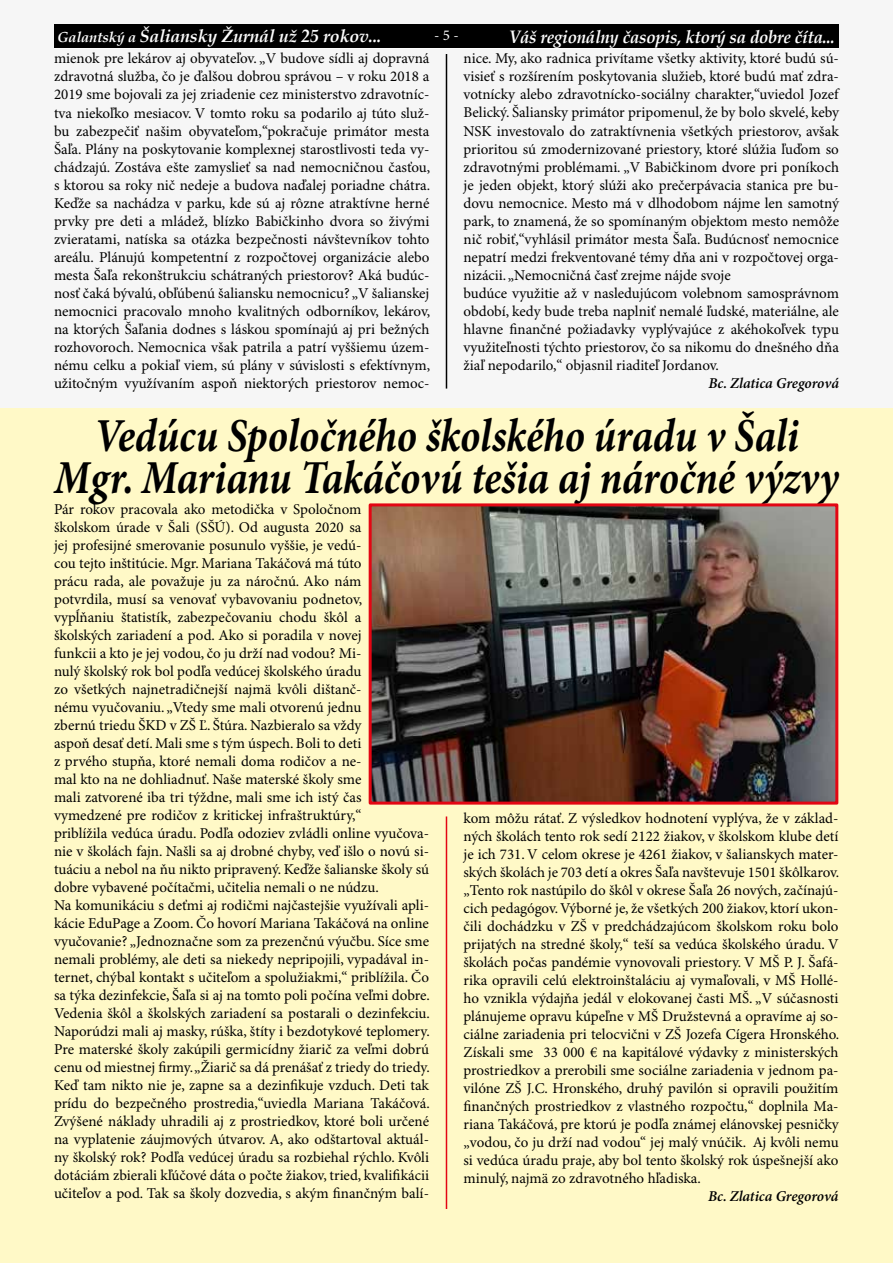
<style>
.page{position:relative;width:893px;height:1263px;background:#fff}
.page>*{position:absolute;margin:0;border:0;box-sizing:border-box;transform-origin:0 0}
.t1{font:italic 700 47.25px/42px "Minion Pro";letter-spacing:-.005em;color:#000;text-align:center;scale:.87 1}
.t2{font:italic 700 18px "Book Antiqua";letter-spacing:-.01em;color:#fff;scale:.93 1}
.t3{font:italic 700 17.7px "Book Antiqua";letter-spacing:-.01em;color:#fff}
.t4{font:15px/18px "Minion Pro";color:#000;text-align:justify}
.t5{font:italic 600 15px "Minion Pro";letter-spacing:-.005em;color:#000}
.t6{font:15px "Minion Pro";color:#fff}
.s1{font-size:14.55px}
</style>
<div class="page">
<div style="left:0;top:0;width:893px;height:408px;background:#f6f6f6"></div>
<div style="left:0;top:408px;width:893px;height:855px;background:#fff9c7"></div>
<hr style="left:446px;top:816px;width:1px;height:393px;background:#e30613">
<hr style="left:446px;top:54px;width:1px;height:335px;background:#000">
<img style="left:373px;top:507px;width:461px;height:294px">
<div style="left:369px;top:503px;width:469px;height:302px;border:3px solid #e30613"></div>
<hr style="left:54px;top:47px;width:785px;height:2px;background:#fff">
<div style="left:54px;top:24px;width:785px;height:24px;background:#000"></div>
<p class="t3" style="left:57px;top:24px;width:326px"><span class="s1">Galantský a</span> Šaliansky Žurnál už 25 rokov...</p>
<p class="t6" style="left:434px;top:26px;width:26px">- 5 -</p>
<p class="t2" style="left:509px;top:24px;width:352px">Váš regionálny časopis, ktorý sa dobre číta...</p>
<p class="t4" style="left:54px;top:50px;width:378px">mienok pre lekárov aj obyvateľov. „V budove sídli aj dopravná zdravotná služba, čo je ďalšou dobrou správou – v roku 2018 a 2019 sme bojovali za jej zriadenie cez ministerstvo zdravotníc&shy;tva niekoľko mesiacov. V tomto roku sa podarilo aj túto služ&shy;bu zabezpečiť našim obyvateľom,“pokračuje primátor mesta Šaľa. Plány na poskytovanie komplexnej starostlivosti teda vy&shy;chádzajú. Zostáva ešte zamyslieť sa nad nemocničnou časťou, s ktorou sa roky nič nedeje a budova naďalej poriadne chátra.<br>Keďže sa nachádza v parku, kde sú aj rôzne atraktívne herné prvky pre deti a mládež, blízko Babičkinho dvora so živými zvieratami, natíska sa otázka bezpečnosti návštevníkov tohto areálu. Plánujú kompetentní z rozpočtovej organizácie alebo mesta Šaľa rekonštrukciu schátraných priestorov? Aká budúc&shy;nosť čaká bývalú, obľúbenú šaliansku nemocnicu? „V šalianskej nemocnici pracovalo mnoho kvalitných odborníkov, lekárov, na ktorých Šaľania dodnes s láskou spomínajú aj pri bežných rozhovoroch. Nemocnica však patrila a patrí vyššiemu územ&shy;nému celku a pokiaľ viem, sú plány v súvislosti s efektívnym, užitočným využívaním aspoň niektorých priestorov nemoc-</p>
<p class="t4" style="left:463px;top:50px;width:377px;text-align:left">nice. My, ako radnica privítame všetky aktivity, ktoré budú sú&shy;visieť s rozšírením poskytovania služieb, ktoré budú mať zdra&shy;votnícky alebo zdravotnícko-sociálny charakter,“uviedol Jozef Belický. Šaliansky primátor pripomenul, že by bolo skvelé, keby NSK investovalo do zatraktívnenia všetkých priestorov, avšak prioritou sú zmodernizované priestory, ktoré slúžia ľuďom so zdravotnými problémami. „V Babičkinom dvore pri poníkoch je jeden objekt, ktorý slúži ako prečerpávacia stanica pre bu&shy;dovu nemocnice. Mesto má v dlhodobom nájme len samotný park, to znamená, že so spomínaným objektom mesto nemôže nič robiť,“vyhlásil primátor mesta Šaľa. Budúcnosť nemocnice nepatrí medzi frekventované témy dňa ani v rozpočtovej orga&shy;nizácii. „Nemocničná časť zrejme nájde svoje<br>budúce využitie až v nasledujúcom volebnom samosprávnom období, kedy bude treba naplniť nemalé ľudské, materiálne, ale hlavne finančné požiadavky vyplývajúce z akéhokoľvek typu využiteľnosti týchto priestorov, čo sa nikomu do dnešného dňa žiaľ nepodarilo,“ objasnil riaditeľ Jordanov.</p>
<p class="t5" style="left:708px;top:374px;width:132px">Bc. Zlatica Gregorová</p>
<h1 class="t1" style="left:54px;top:417px;width:903px">Vedúcu Spoločného školského úradu v Šali<br>Mgr. Marianu Takáčovú tešia aj náročné výzvy</h1>
<p class="t4" style="left:54px;top:500px;width:377px;text-align:left">Pár rokov pracovala ako metodička v Spoločnom<br>školskom úrade v Šali (SŠÚ). Od augusta 2020 sa<br>jej profesijné smerovanie posunulo vyššie, je vedú-<br>cou tejto inštitúcie. Mgr. Mariana Takáčová má túto<br>prácu rada, ale považuje ju za náročnú. Ako nám<br>potvrdila, musí sa venovať vybavovaniu podnetov,<br>vypĺňaniu štatistík, zabezpečovaniu chodu škôl a<br>školských zariadení a pod. Ako si poradila v novej<br>funkcii a kto je jej vodou, čo ju drží nad vodou? Mi-<br>nulý školský rok bol podľa vedúcej školského úradu<br>zo všetkých najnetradičnejší najmä kvôli dištanč-<br>nému vyučovaniu. „Vtedy sme mali otvorenú jednu<br>zbernú triedu ŠKD v ZŠ Ľ. Štúra. Nazbieralo sa vždy<br>aspoň desať detí. Mali sme s tým úspech. Boli to deti<br>z prvého stupňa, ktoré nemali doma rodičov a ne-<br>mal kto na ne dohliadnuť. Naše materské školy sme<br>mali zatvorené iba tri týždne, mali sme ich istý čas vymedzené pre rodičov z kritickej infraštruktúry,“<br>priblížila vedúca úradu. Podľa odoziev zvládli online vyučova&shy;nie v školách fajn. Našli sa aj drobné chyby, veď išlo o novú si&shy;tuáciu a nebol na ňu nikto pripravený. Keďže šalianske školy sú dobre vybavené počítačmi, učitelia nemali o ne núdzu.<br>Na komunikáciu s deťmi aj rodičmi najčastejšie využívali apli&shy;kácie EduPage a Zoom. Čo hovorí Mariana Takáčová na online vyučovanie? „Jednoznačne som za prezenčnú výučbu. Síce sme nemali problémy, ale deti sa niekedy nepripojili, vypadával in&shy;ternet, chýbal kontakt s učiteľom a spolužiakmi,“ priblížila. Čo sa týka dezinfekcie, Šaľa si aj na tomto poli počína veľmi dobre.<br>Vedenia škôl a školských zariadení sa postarali o dezinfekciu.<br>Naporúdzi mali aj masky, rúška, štíty i bezdotykové teplomery.<br>Pre materské školy zakúpili germicídny žiarič za veľmi dobrú cenu od miestnej firmy. „Žiarič sa dá prenášať z triedy do triedy.<br>Keď tam nikto nie je, zapne sa a dezinfikuje vzduch. Deti tak prídu do bezpečného prostredia,“uviedla Mariana Takáčová.<br>Zvýšené náklady uhradili aj z prostriedkov, ktoré boli určené na vyplatenie záujmových útvarov. A, ako odštartoval aktuál&shy;ny školský rok? Podľa vedúcej úradu sa rozbiehal rýchlo. Kvôli dotáciám zbierali kľúčové dáta o počte žiakov, tried, kvalifikácii učiteľov a pod. Tak sa školy dozvedia, s akým finančným balí-</p>
<p class="t4" style="left:463px;top:809px;width:377px">kom môžu rátať. Z výsledkov hodnotení vyplýva, že v základ&shy;ných školách tento rok sedí 2122 žiakov, v školskom klube detí je ich 731. V celom okrese je 4261 žiakov, v šalianskych mater&shy;ských školách je 703 detí a okres Šaľa navštevuje 1501 škôlkarov. „Tento rok nastúpilo do škôl v okrese Šaľa 26 nových, začínajú&shy;cich pedagógov. Výborné je, že všetkých 200 žiakov, ktorí ukon&shy;čili dochádzku v ZŠ v predchádzajúcom školskom roku bolo prijatých na stredné školy,“ teší sa vedúca školského úradu. V školách počas pandémie vynovovali priestory. V MŠ P. J. Šafá&shy;rika opravili celú elektroinštaláciu aj vymaľovali, v MŠ Hollé&shy;ho vznikla výdajňa jedál v elokovanej časti MŠ. „V súčasnosti plánujeme opravu kúpeľne v MŠ Družstevná a opravíme aj so&shy;ciálne zariadenia pri telocvični v ZŠ Jozefa Cígera Hronského.<br>Získali sme 33 000 € na kapitálové výdavky z ministerských prostriedkov a prerobili sme sociálne zariadenia v jednom pa&shy;vilóne ZŠ J.C. Hronského, druhý pavilón si opravili použitím finančných prostriedkov z vlastného rozpočtu,“ doplnila Ma&shy;riana Takáčová, pre ktorú je podľa známej elánovskej pesničky „vodou, čo ju drží nad vodou“ jej malý vnúčik. Aj kvôli nemu si vedúca úradu praje, aby bol tento školský rok úspešnejší ako minulý, najmä zo zdravotného hľadiska.</p>
<p class="t5" style="left:708px;top:1187px;width:132px">Bc. Zlatica Gregorová</p>
</div>
